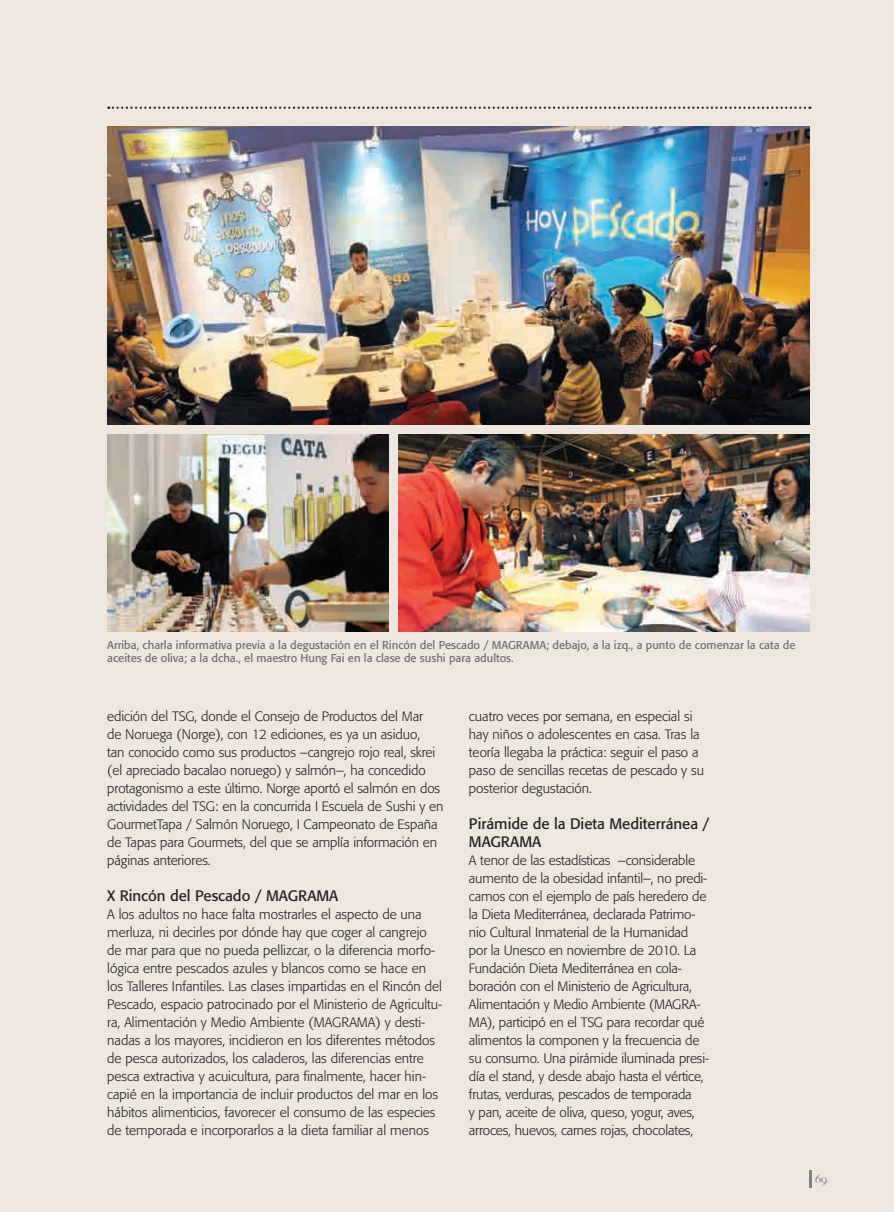
<style>
.page{position:relative;width:894px;height:1212px;background:#fff}
.page>*{position:absolute;margin:0;border:0;box-sizing:border-box;transform-origin:0 0}
.t1{font:15px/18px "Formata";color:#231f20}
.t2{font:300 13.5px/18px "Formata";letter-spacing:-.005em;color:#231f20}
.t3{font:500 12px "Big Caslon";color:#808285}
.t4{font:11.25px/13.5px "Formata";color:#6c6d70}
</style>
<div class="page">
<div style="left:0;top:0;width:893px;height:1212px;background:#ede7df"></div>
<svg style="left:809px;top:1170px;width:2px;height:18px"></svg>
<svg style="left:108px;top:107px;width:702px;height:2px"></svg>
<img style="left:398px;top:434px;width:411px;height:197px">
<img style="left:107px;top:127px;width:702px;height:298px">
<img style="left:107px;top:434px;width:281px;height:197px">
<p class="t4" style="left:107px;top:638px;width:689px">Arriba, charla informativa previa a la degustación en el Rincón del Pescado / MAGRAMA; debajo, a la izq., a punto de comenzar la cata de aceites de oliva; a la dcha., el maestro Hung Fai en la clase de sushi para adultos.</p>
<p class="t2" style="left:107px;top:707px;width:337px">edición del TSG, donde el Consejo de Productos del Mar<br>de Noruega (Norge), con 12 ediciones, es ya un asiduo,<br>tan conocido como sus productos –cangrejo rojo real, skrei (el apreciado bacalao noruego) y salmón–, ha concedido protagonismo a este último. Norge aportó el salmón en dos actividades del TSG: en la concurrida I Escuela de Sushi y en GourmetTapa / Salmón Noruego, I Campeonato de España de Tapas para Gourmets, del que se amplía información en páginas anteriores.</p>
<p class="t1" style="left:107px;top:886px;width:232px">X Rincón del Pescado / MAGRAMA</p>
<p class="t2" style="left:107px;top:905px;width:336px">A los adultos no hace falta mostrarles el aspecto de una merluza, ni decirles por dónde hay que coger al cangrejo de mar para que no pueda pellizcar, o la diferencia morfo&shy;lógica entre pescados azules y blancos como se hace en los Talleres Infantiles. Las clases impartidas en el Rincón del Pescado, espacio patrocinado por el Ministerio de Agricultu&shy;ra, Alimentación y Medio Ambiente (MAGRAMA) y desti&shy;nadas a los mayores, incidieron en los diferentes métodos de pesca autorizados, los caladeros, las diferencias entre pesca extractiva y acuicultura, para finalmente, hacer hin&shy;capié en la importancia de incluir productos del mar en los hábitos alimenticios, favorecer el consumo de las especies de temporada e incorporarlos a la dieta familiar al menos</p>
<p class="t2" style="left:469px;top:707px;width:236px">cuatro veces por semana, en especial si hay niños o adolescentes en casa. Tras la teoría llegaba la práctica: seguir el paso a paso de sencillas recetas de pescado y su posterior degustación.</p>
<p class="t1" style="left:469px;top:814px;width:242px">Pirámide de la Dieta Mediterránea /<br>MAGRAMA</p>
<p class="t2" style="left:469px;top:851px;width:241px">A tenor de las estadísticas –considerable aumento de la obesidad infantil–, no predi&shy;camos con el ejemplo de país heredero de la Dieta Mediterránea, declarada Patrimo&shy;nio Cultural Inmaterial de la Humanidad por la Unesco en noviembre de 2010. La Fundación Dieta Mediterránea en cola&shy;boración con el Ministerio de Agricultura, Alimentación y Medio Ambiente (MAGRA-MA), participó en el TSG para recordar qué alimentos la componen y la frecuencia de su consumo. Una pirámide iluminada presi&shy;día el stand, y desde abajo hasta el vértice, frutas, verduras, pescados de temporada<br>y pan, aceite de oliva, queso, yogur, aves, arroces, huevos, carnes rojas, chocolates,</p>
<p class="t3" style="left:814px;top:1171px;width:14px">69</p>
</div>
